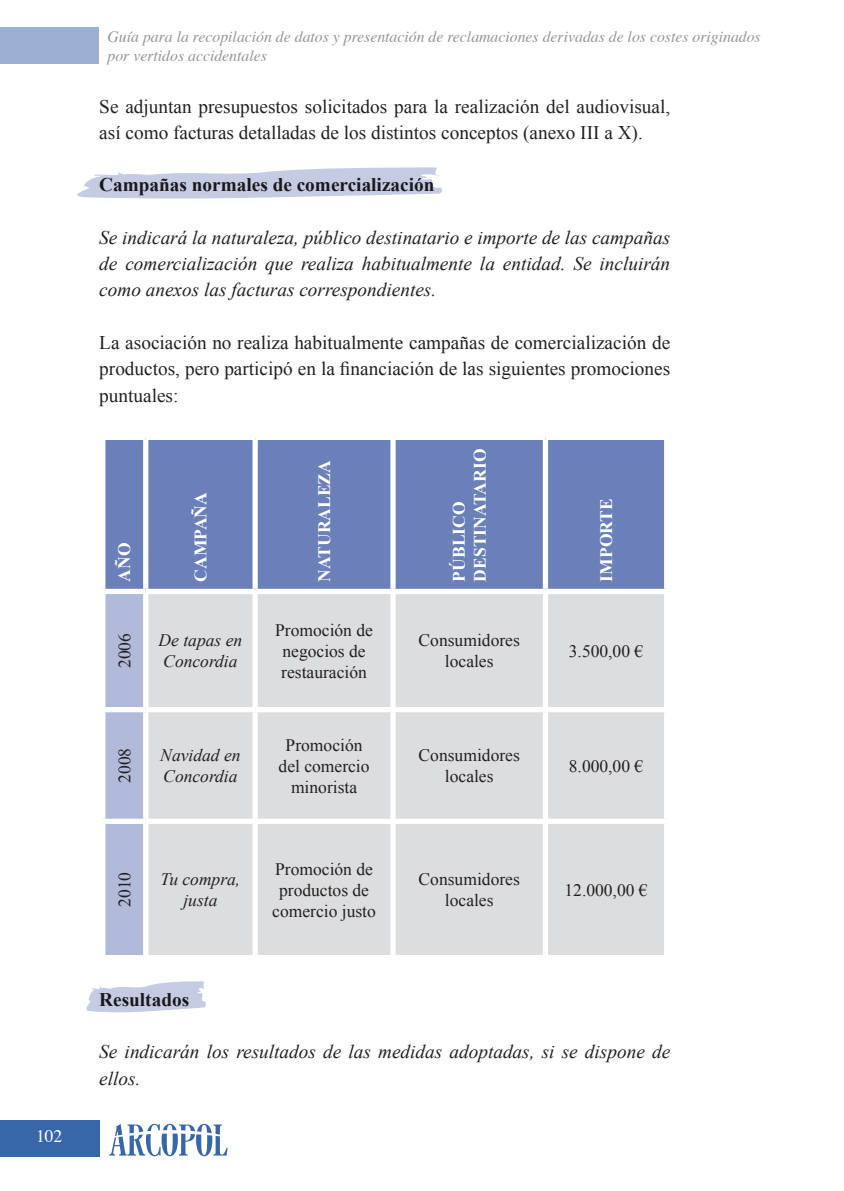
<style>
.page{position:relative;width:844px;height:1191px;background:#fff}
.page>*{position:absolute;margin:0;border:0;box-sizing:border-box;transform-origin:0 0}
.t1{font:19.25px/26.2px "Times New Roman";color:#231f20}
.t2{font:italic 19.25px/26.2px "Times New Roman";color:#231f20;text-align:justify}
.t3{font:700 19.25px "Times New Roman";color:#231f20}
.t4{font:17.5px/21px "Times New Roman";color:#231f20;text-align:center}
.t5{font:italic 17.5px/21px "Times New Roman";color:#231f20}
.t6{font:700 17.5px/21px "Times New Roman";color:#fff}
.t7{font:17.5px "Times";color:#fff}
.t8{font:italic 15.75px/18.9px "Times";color:#939598}
</style>
<div class="page">
<div style="left:0;top:1119px;width:100px;height:37px;background:#3867a9"></div>
<div style="left:0;top:27px;width:99px;height:37px;background:#9bb0d2"></div>
<svg style="left:109px;top:1123px;width:118px;height:33px"></svg>
<div style="left:105px;top:440px;width:559px;height:149px;background:#6b80b8"></div>
<div style="left:105px;top:594px;width:38px;height:361px;background:#b1bad9"></div>
<div style="left:148px;top:594px;width:516px;height:361px;background:#dcdddf"></div>
<div style="left:143px;top:440px;width:5px;height:149px;background:#fff"></div>
<div style="left:252px;top:440px;width:6px;height:149px;background:#fff"></div>
<div style="left:390px;top:440px;width:5px;height:149px;background:#fff"></div>
<div style="left:542px;top:440px;width:6px;height:149px;background:#fff"></div>
<div style="left:252px;top:594px;width:6px;height:113px;background:#fff"></div>
<div style="left:390px;top:594px;width:5px;height:113px;background:#fff"></div>
<div style="left:542px;top:594px;width:6px;height:113px;background:#fff"></div>
<div style="left:100px;top:707px;width:46px;height:5px;background:#fff"></div>
<div style="left:146px;top:707px;width:109px;height:5px;background:#fff"></div>
<div style="left:255px;top:707px;width:138px;height:5px;background:#fff"></div>
<div style="left:252px;top:712px;width:6px;height:106px;background:#fff"></div>
<div style="left:393px;top:707px;width:152px;height:5px;background:#fff"></div>
<div style="left:390px;top:712px;width:5px;height:106px;background:#fff"></div>
<div style="left:545px;top:707px;width:124px;height:5px;background:#fff"></div>
<div style="left:542px;top:712px;width:6px;height:106px;background:#fff"></div>
<div style="left:100px;top:818px;width:46px;height:6px;background:#fff"></div>
<div style="left:146px;top:818px;width:109px;height:6px;background:#fff"></div>
<div style="left:255px;top:818px;width:138px;height:6px;background:#fff"></div>
<div style="left:252px;top:824px;width:6px;height:131px;background:#fff"></div>
<div style="left:393px;top:818px;width:152px;height:6px;background:#fff"></div>
<div style="left:390px;top:824px;width:5px;height:131px;background:#fff"></div>
<div style="left:545px;top:818px;width:124px;height:6px;background:#fff"></div>
<div style="left:542px;top:824px;width:6px;height:131px;background:#fff"></div>
<svg style="left:77px;top:167px;width:365px;height:32px"></svg>
<svg style="left:86px;top:981px;width:120px;height:32px"></svg>
<p class="t7" style="left:36px;top:1119px;width:28px">102</p>
<p class="t8" style="left:107px;top:27px;width:654px">Guía para la recopilación de datos y presentación de reclamaciones derivadas de los costes originados por vertidos accidentales</p>
<p class="t1" style="left:99px;top:93px;width:572px">Se adjuntan presupuestos solicitados para la realización del audiovisual, así como facturas detalladas de los distintos conceptos (anexo III a X).</p>
<p class="t3" style="left:99px;top:172px;width:336px">Campañas normales de comercialización</p>
<p class="t2" style="left:99px;top:224px;width:572px">Se indicará la naturaleza, público destinatario e importe de las campañas de comercialización que realiza habitualmente la entidad. Se incluirán como anexos las facturas correspondientes.</p>
<p class="t1" style="left:99px;top:329px;width:572px;text-align:justify">La asociación no realiza habitualmente campañas de comercialización de productos, pero participó en la financiación de las siguientes promociones puntuales:</p>
<p class="t6" style="left:113px;top:581px;width:40px;rotate:-90deg">AÑO</p>
<p class="t6" style="left:189px;top:581px;width:91px;rotate:-90deg">CAMPAÑA</p>
<p class="t6" style="left:313px;top:581px;width:123px;rotate:-90deg">NATURALEZA</p>
<p class="t6" style="left:447px;top:581px;width:134px;rotate:-90deg">PÚBLICO<br>DESTINATARIO</p>
<p class="t6" style="left:595px;top:581px;width:85px;rotate:-90deg">IMPORTE</p>
<p class="t4" style="left:114px;top:668px;width:36px;rotate:-90deg">2006</p>
<p class="t5" style="left:159px;top:629px;width:85px">De tapas en<br>Concordia</p>
<p class="t4" style="left:275px;top:619px;width:99px">Promoción de negocios de restauración</p>
<p class="t4" style="left:418px;top:629px;width:103px">Consumidores locales</p>
<p class="t4" style="left:568px;top:640px;width:76px">3.500,00 €</p>
<p class="t4" style="left:114px;top:783px;width:36px;rotate:-90deg">2008</p>
<p class="t5" style="left:160px;top:744px;width:82px">Navidad en<br>Concordia</p>
<p class="t4" style="left:278px;top:734px;width:92px">Promoción del comercio minorista</p>
<p class="t4" style="left:418px;top:744px;width:103px">Consumidores locales</p>
<p class="t4" style="left:568px;top:755px;width:76px">8.000,00 €</p>
<p class="t4" style="left:114px;top:907px;width:36px;rotate:-90deg">2010</p>
<p class="t5" style="left:160px;top:868px;width:81px;text-align:center">Tu compra, justa</p>
<p class="t4" style="left:272px;top:858px;width:105px">Promoción de productos de comercio justo</p>
<p class="t4" style="left:418px;top:868px;width:103px">Consumidores locales</p>
<p class="t4" style="left:564px;top:879px;width:85px">12.000,00 €</p>
<p class="t3" style="left:99px;top:986px;width:91px">Resultados</p>
<p class="t2" style="left:99px;top:1038px;width:572px">Se indicarán los resultados de las medidas adoptadas, si se dispone de ellos.</p>
</div>
